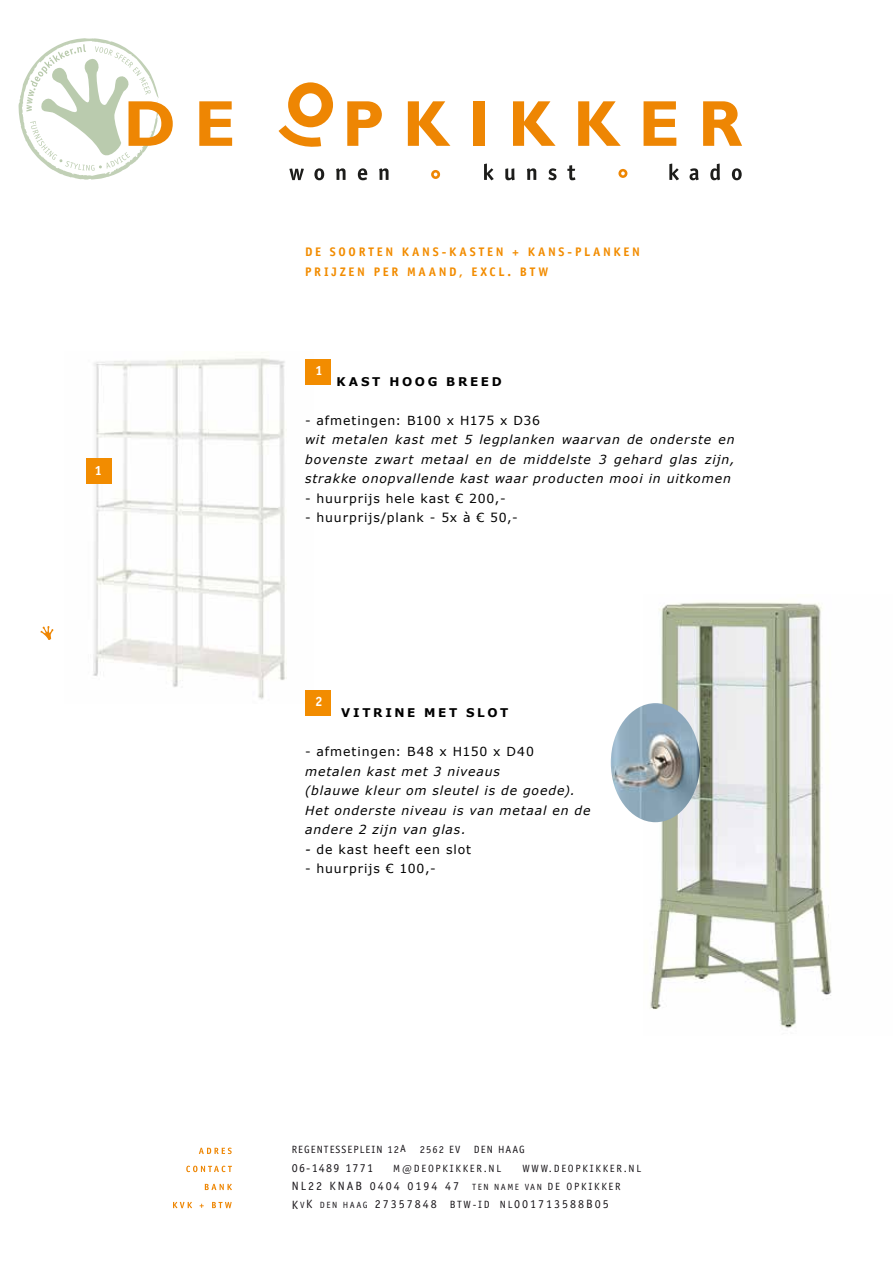
<style>
.page{position:relative;width:893px;height:1263px;background:#fff}
.page>*{position:absolute;margin:0;border:0;box-sizing:border-box;transform-origin:0 0}
.t1{font:700 13.5px "Officina Sans";color:#fff}
.t2{font:italic 12.45px/19.5px "Verdana";letter-spacing:.07em;color:#000;text-align:justify}
.t3{font:12.45px "Verdana";letter-spacing:.07em;color:#000}
.t4{font:700 12.45px/19.5px "Officina Sans";letter-spacing:.215em;color:#f28c00}
.t5{font:12px/18.3px "Officina Sans";letter-spacing:.165em;color:#1a171b}
.t6{font:700 12px "Verdana";letter-spacing:.22em;color:#000}
.t7{font:12px "Officina Sans";letter-spacing:.1em;color:#1a171b}
.t8{font:10.5px "Officina Sans";letter-spacing:.165em;color:#1a171b}
.t9{font:10.5px "Officina Sans";letter-spacing:.1em;color:#1a171b}
.s1{font-style:italic}
.s2{font-size:9px}
.s3{font-size:10.5px}
</style>
<div class="page">
<img style="left:86px;top:358px;width:227px;height:342px">
<svg style="left:40px;top:626px;width:14px;height:14px"></svg>
<svg style="left:199px;top:1147px;width:33px;height:7px"></svg>
<svg style="left:186px;top:1166px;width:46px;height:6px"></svg>
<svg style="left:205px;top:1184px;width:27px;height:6px"></svg>
<svg style="left:173px;top:1202px;width:19px;height:6px"></svg>
<svg style="left:200px;top:1204px;width:4px;height:4px"></svg>
<svg style="left:212px;top:1202px;width:20px;height:6px"></svg>
<svg style="left:278px;top:82px;width:55px;height:65px"></svg>
<svg style="left:19px;top:38px;width:154px;height:142px"></svg>
<svg style="left:199px;top:101px;width:33px;height:45px"></svg>
<svg style="left:347px;top:101px;width:35px;height:45px"></svg>
<svg style="left:408px;top:101px;width:42px;height:45px"></svg>
<div style="left:473px;top:101px;width:12px;height:45px;background:#ee8603"></div>
<svg style="left:513px;top:101px;width:43px;height:45px"></svg>
<svg style="left:578px;top:101px;width:43px;height:45px"></svg>
<svg style="left:644px;top:101px;width:32px;height:45px"></svg>
<svg style="left:703px;top:101px;width:39px;height:45px"></svg>
<svg style="left:431px;top:170px;width:9px;height:9px"></svg>
<svg style="left:618px;top:169px;width:9px;height:9px"></svg>
<svg style="left:289px;top:169px;width:15px;height:11px"></svg>
<svg style="left:314px;top:168px;width:10px;height:12px"></svg>
<svg style="left:336px;top:168px;width:10px;height:12px"></svg>
<svg style="left:358px;top:168px;width:9px;height:12px"></svg>
<svg style="left:379px;top:168px;width:10px;height:12px"></svg>
<svg style="left:484px;top:164px;width:10px;height:16px"></svg>
<svg style="left:505px;top:168px;width:10px;height:12px"></svg>
<svg style="left:527px;top:168px;width:9px;height:12px"></svg>
<svg style="left:548px;top:168px;width:8px;height:12px"></svg>
<svg style="left:567px;top:165px;width:8px;height:15px"></svg>
<svg style="left:669px;top:164px;width:10px;height:16px"></svg>
<svg style="left:689px;top:168px;width:10px;height:12px"></svg>
<svg style="left:710px;top:164px;width:10px;height:16px"></svg>
<svg style="left:732px;top:168px;width:10px;height:12px"></svg>
<img style="left:650px;top:602px;width:182px;height:426px">
<div style="left:305px;top:359px;width:26px;height:25px;background:#f28c00"></div>
<div style="left:86px;top:459px;width:26px;height:25px;background:#f28c00"></div>
<div style="left:305px;top:690px;width:26px;height:26px;background:#f28c00"></div>
<img style="left:611px;top:703px;width:89px;height:119px">
<p class="t1" style="left:95px;top:462px;width:9px">1</p>
<p class="t4" style="left:305px;top:242px;width:336px">DE SOORTEN KANS-KASTEN + KANS-PLANKEN<br>PRIJZEN PER MAAND, EXCL. BTW</p>
<p class="t1" style="left:315px;top:362px;width:9px">1</p>
<p class="t6" style="left:337px;top:373px;width:167px">KAST HOOG BREED</p>
<p class="t3" style="left:305px;top:412px;width:236px">- afmetingen: B100 x H175 x D36</p>
<p class="t2" style="left:305px;top:430px;width:431px">wit metalen kast met 5 legplanken waarvan de onderste en bovenste zwart metaal en de middelste 3 gehard glas zijn, strakke onopvallende kast waar producten mooi in uitkomen</p>
<p class="t3" style="left:305px;top:490px;width:202px">- huurprijs hele kast € 200,-</p>
<p class="t3" style="left:305px;top:510px;width:214px">- huurprijs/plank - 5x à € 50,-</p>
<p class="t1" style="left:315px;top:693px;width:9px">2</p>
<p class="t6" style="left:341px;top:705px;width:169px">VITRINE MET SLOT</p>
<p class="t3" style="left:305px;top:744px;width:230px">- afmetingen: B48 x H150 x D40</p>
<p class="t2" style="left:305px;top:761px;width:287px;text-align:left">metalen kast met 3 niveaus<br>(blauwe kleur om sleutel is de goede).<br>Het onderste niveau is van metaal en de andere 2 zijn van glas.</p>
<p class="t3" style="left:305px;top:841px;width:167px"><span class="s1">-</span> de kast heeft een slot</p>
<p class="t3" style="left:305px;top:861px;width:132px">- huurprijs € 100,-</p>
<p class="t9" style="left:292px;top:1144px;width:116px">REGENTESSEPLEIN 12A</p>
<p class="t9" style="left:420px;top:1144px;width:42px">2562 EV</p>
<p class="t9" style="left:474px;top:1144px;width:52px">DEN HAAG</p>
<p class="t7" style="left:292px;top:1161px;width:83px">06-1489 1771</p>
<p class="t8" style="left:393px;top:1162px;width:109px">M@DEOPKIKKER.NL</p>
<p class="t8" style="left:522px;top:1162px;width:120px">WWW.DEOPKIKKER.NL</p>
<p class="t5" style="left:292px;top:1177px;width:330px">NL22 KNAB 0404 0194 47 <span class="s2">TEN NAME VAN</span> <span class="s3">DE OPKIKKER<br></span>K<span class="s2">V</span>K <span class="s2">DEN HAAG</span> 27357848 <span class="s3">BTW-ID NL</span>001713588B05</p>
</div>
